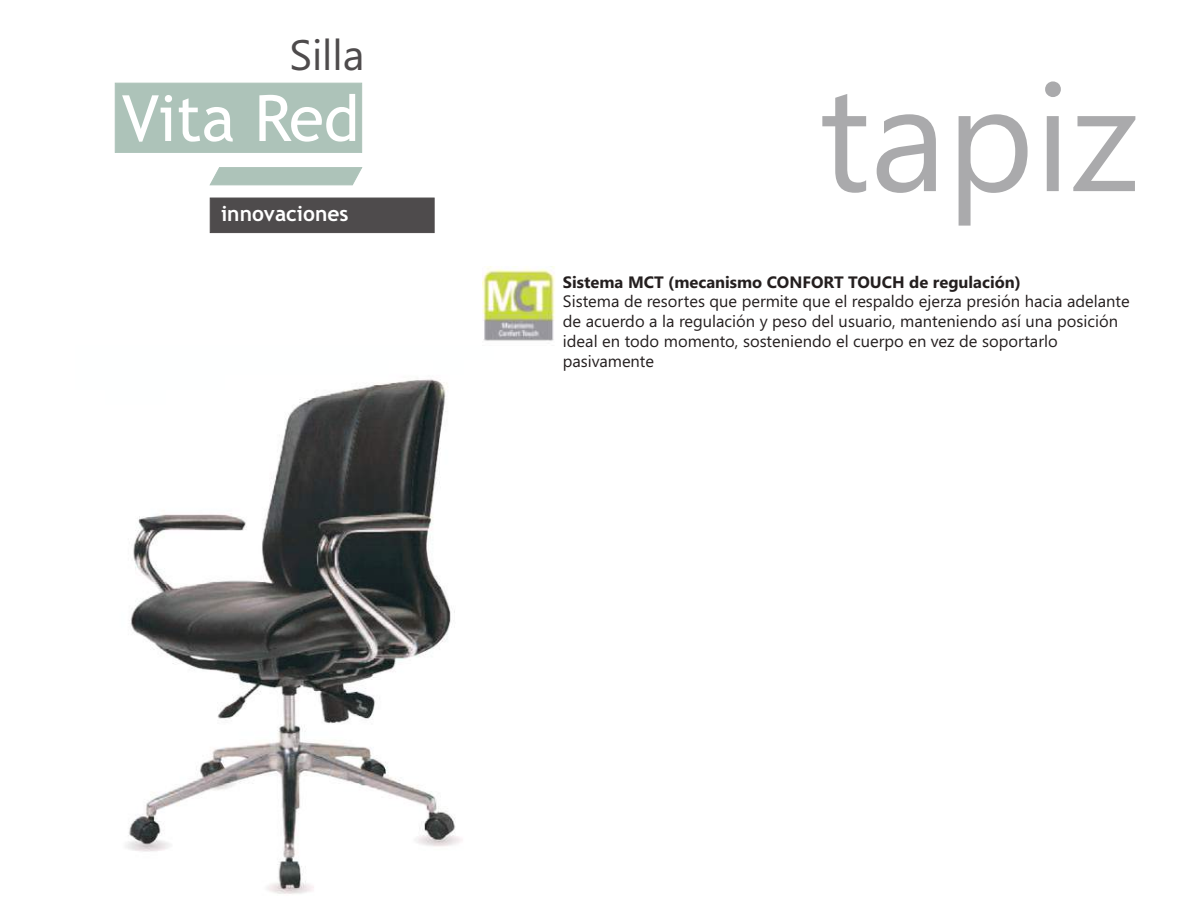
<style>
.page{position:relative;width:1188px;height:918px;background:#fff}
.page>*{position:absolute;margin:0;border:0;box-sizing:border-box;transform-origin:0 0}
.t1{font:150px "Segoe UI";color:#aaaaac}
.t2{font:63.9px "Trebuchet MS";color:#fff}
.t3{font:42.6px "Segoe UI";color:#4e4b4c}
.t4{font:700 21px "Trebuchet MS";color:#fff}
.t5{font:16.5px/19.8px "Segoe UI";color:#241f1f}
.t6{font:700 16.5px "Segoe UI";color:#241f1f}
</style>
<div class="page">
<img style="left:126px;top:379px;width:336px;height:515px">
<img style="left:482px;top:266px;width:73px;height:75px">
<div style="left:115px;top:83px;width:247px;height:70px;background:#adc3b9"></div>
<div style="left:210px;top:167px;width:152px;height:18px;background:#adc3b9"></div>
<div style="left:210px;top:198px;width:224px;height:35px;background:#4e4b4c"></div>
<h3 class="t3" style="left:289px;top:39px;width:77px">Silla</h3>
<h2 class="t2" style="left:122px;top:94px;width:239px">Vita Red</h2>
<p class="t4" style="left:221px;top:205px;width:129px">innovaciones</p>
<h1 class="t1" style="left:819px;top:82px;width:321px">tapiz</h1>
<p class="t6" style="left:563px;top:276px;width:460px">Sistema MCT (mecanismo CONFORT TOUCH de regulación)</p>
<p class="t5" style="left:563px;top:293px;width:568px">Sistema de resortes que permite que el respaldo ejerza presión hacia adelante de acuerdo a la regulación y peso del usuario, manteniendo así una posición ideal en todo momento, sosteniendo el cuerpo en vez de soportarlo pasivamente</p>
</div>
